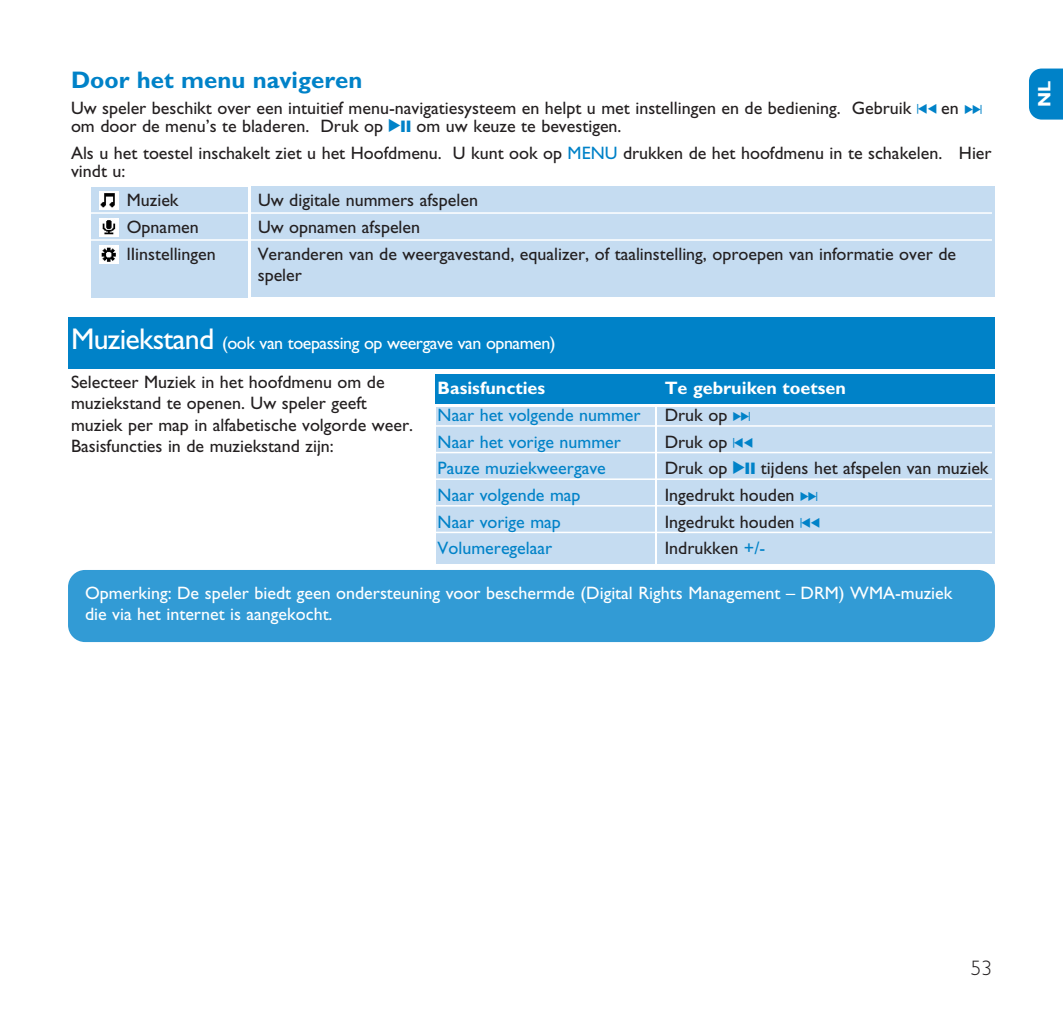
<style>
.page{position:relative;width:1063px;height:1021px;background:#fff}
.page>*{position:absolute;margin:0;border:0;box-sizing:border-box;transform-origin:0 0}
.t1{font:700 24px "Gill Alt One";color:#0082c8}
.t2{font:300 21px "Gill Alt One";color:#231f20}
.t3{font:18px/21.6px "Gill Alt One";color:#231f20}
.t4{font:18px/21px "Gill Alt One";color:#fff}
.t5{font:18px "Gill Alt One";color:#0082c8}
.t6{font:18px "Gill Alt One";letter-spacing:-.025em;color:#fff}
.t7{font:700 18px "Gill Alt One";color:#fff}
.s1{font-family:"Audio Four 4";color:#0082c8}
.s2{color:#0082c8}
.s3{font-size:30px}
</style>
<div class="page">
<div style="left:251px;top:187px;width:744px;height:110px;background:#c5dcf1"></div>
<div style="left:91px;top:187px;width:157px;height:110px;background:#c5dcf1"></div>
<div style="left:1029px;top:69px;width:34px;height:51px;background:#0082c8"></div>
<div style="left:68px;top:570px;width:927px;height:72px;background:#329bd5;border-radius:17px"></div>
<hr style="left:71px;top:212px;width:921px;height:2px;background:#fff">
<hr style="left:71px;top:239px;width:921px;height:2px;background:#fff">
<img style="left:100px;top:245px;width:19px;height:18px">
<img style="left:100px;top:218px;width:19px;height:18px">
<img style="left:100px;top:191px;width:19px;height:18px">
<div style="left:68px;top:317px;width:927px;height:51px;background:#0082c8"></div>
<div style="left:436px;top:407px;width:219px;height:157px;background:#c5dcf1"></div>
<div style="left:657px;top:407px;width:338px;height:157px;background:#c5dcf1"></div>
<div style="left:436px;top:374px;width:559px;height:30px;background:#0082c8"></div>
<hr style="left:435px;top:425px;width:557px;height:1px;background:#fff">
<hr style="left:435px;top:452px;width:557px;height:1px;background:#fff">
<hr style="left:435px;top:478px;width:557px;height:2px;background:#fff">
<hr style="left:435px;top:505px;width:557px;height:1px;background:#fff">
<hr style="left:435px;top:531px;width:557px;height:2px;background:#fff">
<h1 class="t1" style="left:71px;top:71px;width:293px">Door het menu navigeren</h1>
<p class="t3" style="left:71px;top:101px;width:913px;line-height:18px">Uw speler beschikt over een intuitief menu-navigatiesysteem en helpt u met instellingen en de bediening. Gebruik <span class="s1">J(</span> en <span class="s1">§ </span>om door de menu’s te bladeren. Druk op <span class="s1">2;</span> om uw keuze te bevestigen.</p>
<p class="t3" style="left:71px;top:146px;width:922px;line-height:18px">Als u het toestel inschakelt ziet u het Hoofdmenu. U kunt ook op <span class="s2">MENU</span> drukken de het hoofdmenu in te schakelen. Hier vindt u:</p>
<p class="t3" style="left:127px;top:192px;width:53px">Muziek</p>
<p class="t3" style="left:258px;top:192px;width:221px">Uw digitale nummers afspelen</p>
<p class="t3" style="left:127px;top:218px;width:73px">Opnamen</p>
<p class="t3" style="left:258px;top:218px;width:164px">Uw opnamen afspelen</p>
<p class="t3" style="left:127px;top:245px;width:91px">lIinstellingen</p>
<p class="t3" style="left:258px;top:246px;width:700px">Veranderen van de weergavestand, equalizer, of taalinstelling, oproepen van informatie over de speler</p>
<p class="t6" style="left:71px;top:337px;width:486px"><span class="s3">Muziekstand</span> (ook van toepassing op weergave van opnamen)</p>
<p class="t7" style="left:438px;top:382px;width:109px">Basisfuncties</p>
<p class="t7" style="left:665px;top:382px;width:183px">Te gebruiken toetsen</p>
<p class="t5" style="left:438px;top:408px;width:205px">Naar het volgende nummer</p>
<p class="t3" style="left:665px;top:406px;width:87px">Druk op <span class="s1">§</span></p>
<p class="t5" style="left:438px;top:435px;width:185px">Naar het vorige nummer</p>
<p class="t3" style="left:665px;top:433px;width:90px">Druk op <span class="s1">J(</span></p>
<p class="t5" style="left:438px;top:462px;width:170px">Pauze muziekweergave</p>
<p class="t3" style="left:665px;top:459px;width:325px">Druk op <span class="s1">2;</span> tijdens het afspelen van muziek</p>
<p class="t5" style="left:438px;top:488px;width:144px">Naar volgende map</p>
<p class="t3" style="left:665px;top:486px;width:155px">Ingedrukt houden <span class="s1">§</span></p>
<p class="t5" style="left:438px;top:515px;width:125px">Naar vorige map</p>
<p class="t3" style="left:665px;top:512px;width:157px">Ingedrukt houden <span class="s1">J(</span></p>
<p class="t5" style="left:438px;top:541px;width:116px">Volumeregelaar</p>
<p class="t3" style="left:665px;top:539px;width:102px">Indrukken <span class="s2">+/-</span></p>
<p class="t3" style="left:71px;top:373px;width:344px">Selecteer Muziek in het hoofdmenu om de muziekstand te openen. Uw speler geeft muziek per map in alfabetische volgorde weer.<br>Basisfuncties in de muziekstand zijn:</p>
<p class="t4" style="left:85px;top:584px;width:869px">Opmerking: De speler biedt geen ondersteuning voor beschermde (Digital Rights Management – DRM) WMA-muziek die via het internet is aangekocht.</p>
<p class="t7" style="left:1038px;top:107px;width:28px;rotate:-90deg">NL</p>
<p class="t2" style="left:971px;top:960px;width:22px">53</p>
</div>
